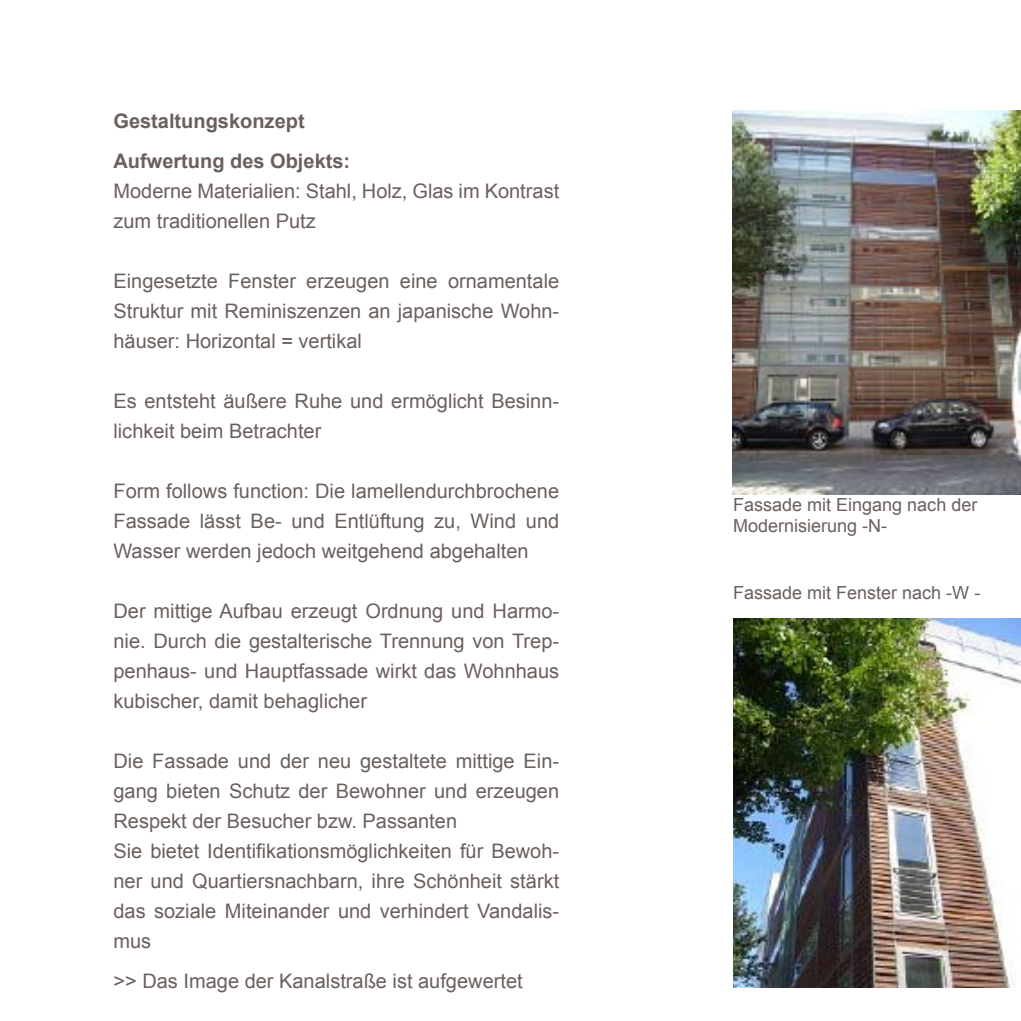
<style>
.page{position:relative;width:1021px;height:1021px;background:#fff}
.page>*{position:absolute;margin:0;border:0;box-sizing:border-box;transform-origin:0 0}
.t1{font:20px/30px "Arial";color:#6a605d}
.t2{font:700 20px/40px "Arial";color:#6a605d}
.t3{font:18px/21.6px "Arial";color:#6a605d}
</style>
<div class="page">
<img style="left:733px;top:111px;width:287px;height:384px">
<img style="left:733px;top:618px;width:287px;height:369px">
<p class="t2" style="left:113px;top:102px;width:238px">Gestaltungskonzept<br>Aufwertung des Objekts:</p>
<p class="t1" style="left:113px;top:176px;width:447px">Moderne Materialien: Stahl, Holz, Glas im Kontrast zum traditionellen Putz</p>
<p class="t1" style="left:113px;top:266px;width:447px;text-align:justify">Eingesetzte Fenster erzeugen eine ornamentale Struktur mit Reminiszenzen an japanische Wohn&shy;häuser: Horizontal = vertikal</p>
<p class="t1" style="left:113px;top:386px;width:447px">Es entsteht äußere Ruhe und ermöglicht Besinn&shy;lichkeit beim Betrachter</p>
<p class="t1" style="left:113px;top:476px;width:447px;text-align:justify">Form follows function: Die lamellendurchbrochene Fassade lässt Be- und Entlüftung zu, Wind und Wasser werden jedoch weitgehend abgehalten</p>
<p class="t1" style="left:113px;top:596px;width:447px;text-align:justify">Der mittige Aufbau erzeugt Ordnung und Harmo&shy;nie. Durch die gestalterische Trennung von Trep&shy;penhaus- und Hauptfassade wirkt das Wohnhaus kubischer, damit behaglicher</p>
<p class="t1" style="left:113px;top:746px;width:447px">Die Fassade und der neu gestaltete mittige Ein&shy;gang bieten Schutz der Bewohner und erzeugen Respekt der Besucher bzw. Passanten<br>Sie bietet Identifikationsmöglichkeiten für Bewoh&shy;ner und Quartiersnachbarn, ihre Schönheit stärkt das soziale Miteinander und verhindert Vandalis&shy;mus</p>
<p class="t1" style="left:113px;top:966px;width:411px">&gt;&gt; Das Image der Kanalstraße ist aufgewertet</p>
<p class="t3" style="left:733px;top:494px;width:246px">Fassade mit Eingang nach der<br>Modernisierung -N-</p>
<p class="t3" style="left:733px;top:582px;width:249px">Fassade mit Fenster nach -W -</p>
</div>
